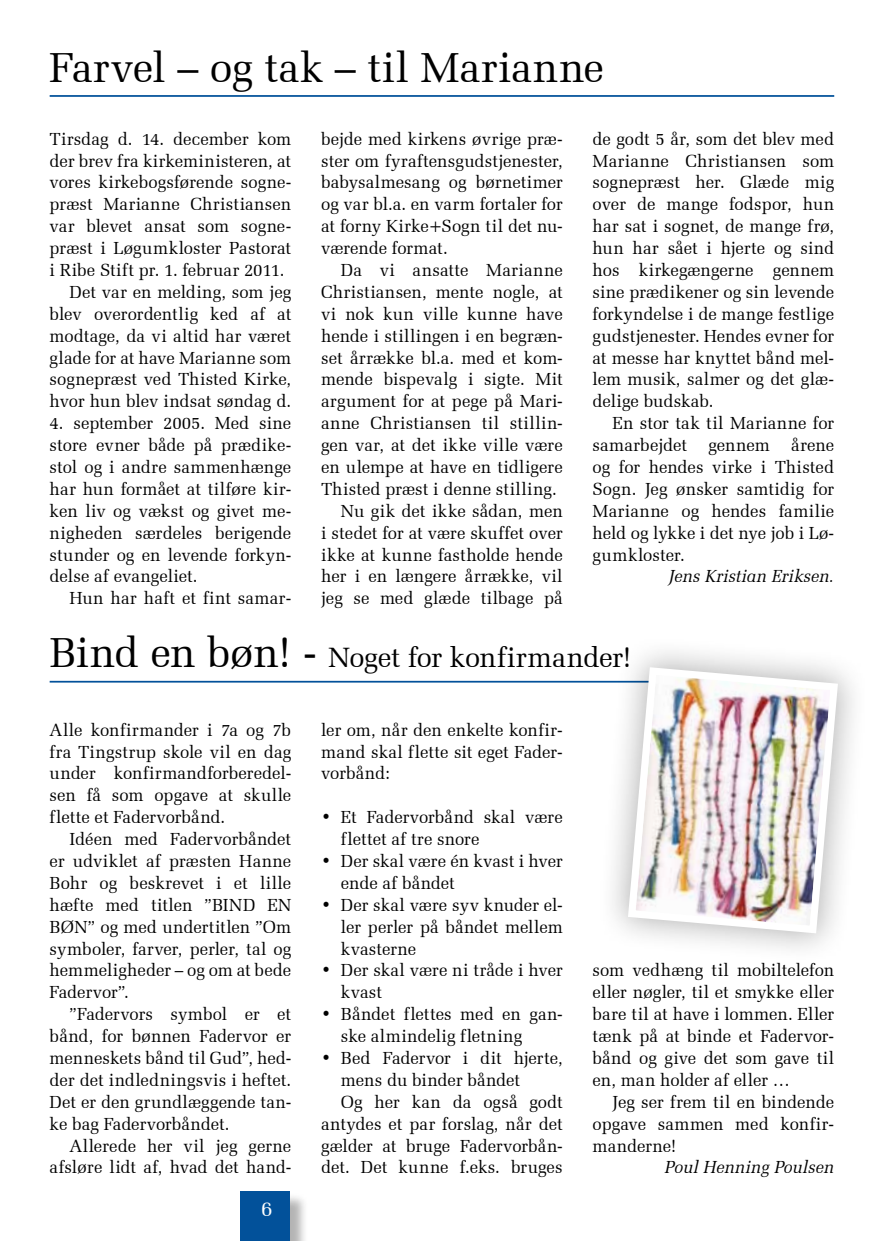
<style>
.page{position:relative;width:869px;height:1241px;background:#fff}
.page>*{position:absolute;margin:0;border:0;box-sizing:border-box;transform-origin:0 0}
.t1{font:42px "Zapf Elliptical 711 BT";letter-spacing:.01em;color:#000}
.t2{font:28px "Zapf Elliptical 711 BT";letter-spacing:-.01em;color:#000}
.t3{font:21px "Zapf Elliptical 711 BT";color:#fff}
.t4{font:17.5px/21.9px "Zapf Elliptical 711 BT";color:#000;text-align:justify}
.t5{font:17.5px "Zapf Elliptical 711 BT";letter-spacing:.025em;color:#000}
.t6{font:italic 17.5px "Zapf Elliptical 711 BT";letter-spacing:.01em;color:#000}
.t7{font:17.5px "Zapf Elliptical 711 BT";letter-spacing:.02em;color:#000}
.s1{font-size:42px}
</style>
<div class="page">
<hr style="left:50px;top:95px;width:783px;height:2px;background:#02519a">
<hr style="left:50px;top:680px;width:618px;height:2px;background:#02519a">
<div style="left:592px;top:631px;width:272px;height:329px;background:#000;opacity:.3"></div>
<img style="left:624px;top:663px;width:217px;height:274px">
<div style="left:241px;top:1192px;width:67px;height:48px;background:#000;opacity:.3"></div>
<div style="left:240px;top:1191px;width:50px;height:49px;background:#02519a"></div>
<h1 class="t1" style="left:50px;top:42px;width:556px">Farvel – og tak – til Marianne</h1>
<p class="t4" style="left:50px;top:128px;width:243px">Tirsdag d. 14. december kom</p>
<p class="t4" style="left:50px;top:149px;width:243px">der brev fra kirkeministeren, at</p>
<p class="t4" style="left:50px;top:171px;width:243px">vores kirkebogsførende sogne-</p>
<p class="t4" style="left:50px;top:193px;width:243px">præst Marianne Christiansen</p>
<p class="t4" style="left:50px;top:215px;width:243px">var blevet ansat som sogne-</p>
<p class="t4" style="left:50px;top:237px;width:243px">præst i Løgumkloster Pastorat</p>
<p class="t4" style="left:50px;top:259px;width:236px">i Ribe Stift pr. 1. februar 2011.</p>
<p class="t4" style="left:69px;top:281px;width:223px">Det var en melding, som jeg</p>
<p class="t4" style="left:50px;top:303px;width:243px">blev overordentlig ked af at</p>
<p class="t4" style="left:50px;top:324px;width:243px">modtage, da vi altid har været</p>
<p class="t4" style="left:50px;top:346px;width:243px">glade for at have Marianne som</p>
<p class="t4" style="left:50px;top:368px;width:243px">sognepræst ved Thisted Kirke,</p>
<p class="t4" style="left:50px;top:390px;width:243px">hvor hun blev indsat søndag d.</p>
<p class="t4" style="left:50px;top:412px;width:243px">4. september 2005. Med sine store evner både på prædike&shy;stol og i andre sammenhænge har hun formået at tilføre kir&shy;ken liv og vækst og givet me&shy;nigheden særdeles berigende stunder og en levende forkyn&shy;delse af evangeliet.</p>
<p class="t5" style="left:69px;top:588px;width:223px">Hun har haft et fint samar-</p>
<p class="t4" style="left:321px;top:128px;width:243px">bejde med kirkens øvrige præ&shy;ster om fyraftensgudstjenester, babysalmesang og børnetimer og var bl.a. en varm fortaler for at forny Kirke+Sogn til det nu&shy;værende format.</p>
<p class="t7" style="left:341px;top:259px;width:223px">Da vi ansatte Marianne</p>
<p class="t4" style="left:321px;top:281px;width:243px">Christiansen, mente nogle, at</p>
<p class="t4" style="left:321px;top:303px;width:243px">vi nok kun ville kunne have</p>
<p class="t4" style="left:321px;top:324px;width:243px">hende i stillingen i en begræn-</p>
<p class="t4" style="left:321px;top:346px;width:243px">set årrække bl.a. med et kom-</p>
<p class="t4" style="left:321px;top:368px;width:243px">mende bispevalg i sigte. Mit</p>
<p class="t4" style="left:321px;top:390px;width:243px">argument for at pege på Mari-</p>
<p class="t5" style="left:321px;top:413px;width:243px">anne Christiansen til stillin-</p>
<p class="t4" style="left:321px;top:434px;width:243px">gen var, at det ikke ville være</p>
<p class="t4" style="left:321px;top:456px;width:243px">en ulempe at have en tidligere</p>
<p class="t4" style="left:321px;top:478px;width:237px">Thisted præst i denne stilling.</p>
<p class="t4" style="left:341px;top:499px;width:223px">Nu gik det ikke sådan, men</p>
<p class="t4" style="left:321px;top:521px;width:243px">i stedet for at være skuffet over</p>
<p class="t4" style="left:321px;top:543px;width:243px">ikke at kunne fastholde hende</p>
<p class="t4" style="left:321px;top:565px;width:243px">her i en længere årrække, vil</p>
<p class="t4" style="left:321px;top:587px;width:243px">jeg se med glæde tilbage på</p>
<p class="t4" style="left:592px;top:128px;width:243px">de godt 5 år, som det blev med Marianne Christiansen som sognepræst her. Glæde mig over de mange fodspor, hun har sat i sognet, de mange frø, hun har sået i hjerte og sind hos kirkegængerne gennem sine prædikener og sin levende forkyndelse i de mange festlige gudstjenester. Hendes evner for at messe har knyttet bånd mel&shy;lem musik, salmer og det glæ&shy;delige budskab.</p>
<p class="t4" style="left:592px;top:412px;width:243px;text-indent:20px">En stor tak til Marianne for samarbejdet gennem årene og for hendes virke i Thisted Sogn. Jeg ønsker samtidig for Marianne og hendes familie held og lykke i det nye job i Lø&shy;gumkloster.</p>
<p class="t6" style="left:669px;top:566px;width:166px">Jens Kristian Eriksen.</p>
<h2 class="t2" style="left:50px;top:641px;width:583px"><span class="s1">Bind en bøn! -</span> Noget for konfirmander!</h2>
<p class="t4" style="left:50px;top:718px;width:243px">Alle konfirmander i 7a og 7b fra Tingstrup skole vil en dag under konfirmandforberedel&shy;sen få som opgave at skulle flette et Fadervorbånd.</p>
<p class="t4" style="left:50px;top:828px;width:243px;text-indent:20px">Idéen med Fadervorbåndet er udviklet af præsten Hanne Bohr og beskrevet i et lille hæfte med titlen ”BIND EN BØN” og med undertitlen ”Om symboler, farver, perler, tal og hemmeligheder – og om at bede Fadervor”.</p>
<p class="t4" style="left:50px;top:1003px;width:243px;text-indent:20px">”Fadervors symbol er et bånd, for bønnen Fadervor er menneskets bånd til Gud”, hed&shy;der det indledningsvis i heftet.<br>Det er den grundlæggende tan&shy;ke bag Fadervorbåndet.</p>
<p class="t4" style="left:50px;top:1134px;width:243px;text-align:right">Allerede her vil jeg gerne afsløre lidt af, hvad det hand-</p>
<p class="t3" style="left:261px;top:1196px;width:13px">6</p>
<p class="t4" style="left:321px;top:718px;width:243px">ler om, når den enkelte konfir&shy;mand skal flette sit eget Fader&shy;vorbånd:</p>
<p class="t4" style="left:341px;top:806px;width:223px;text-indent:-20px">• Et Fadervorbånd skal være flettet af tre snore</p>
<p class="t4" style="left:341px;top:849px;width:223px;text-indent:-20px">• Der skal være én kvast i hver ende af båndet</p>
<p class="t4" style="left:341px;top:893px;width:223px;text-indent:-20px">• Der skal være syv knuder el&shy;ler perler på båndet mellem kvasterne</p>
<p class="t4" style="left:341px;top:959px;width:223px;text-indent:-20px">• Der skal være ni tråde i hver kvast</p>
<p class="t4" style="left:341px;top:1003px;width:223px;text-indent:-20px">• Båndet flettes med en gan&shy;ske almindelig fletning</p>
<p class="t4" style="left:321px;top:1046px;width:243px">• Bed Fadervor i dit hjerte,</p>
<p class="t4" style="left:341px;top:1068px;width:181px">mens du binder båndet</p>
<p class="t4" style="left:341px;top:1090px;width:223px">Og her kan da også godt</p>
<p class="t4" style="left:321px;top:1112px;width:243px">antydes et par forslag, når det</p>
<p class="t4" style="left:321px;top:1134px;width:243px">gælder at bruge Fadervorbån-</p>
<p class="t4" style="left:321px;top:1156px;width:243px">det. Det kunne f.eks. bruges</p>
<p class="t4" style="left:592px;top:959px;width:243px">som vedhæng til mobiltelefon eller nøgler, til et smykke eller bare til at have i lommen. Eller tænk på at binde et Fadervor&shy;bånd og give det som gave til en, man holder af eller …</p>
<p class="t4" style="left:592px;top:1090px;width:243px;text-indent:20px">Jeg ser frem til en bindende opgave sammen med konfir&shy;manderne!</p>
<p class="t6" style="left:664px;top:1156px;width:171px">Poul Henning Poulsen</p>
</div>
